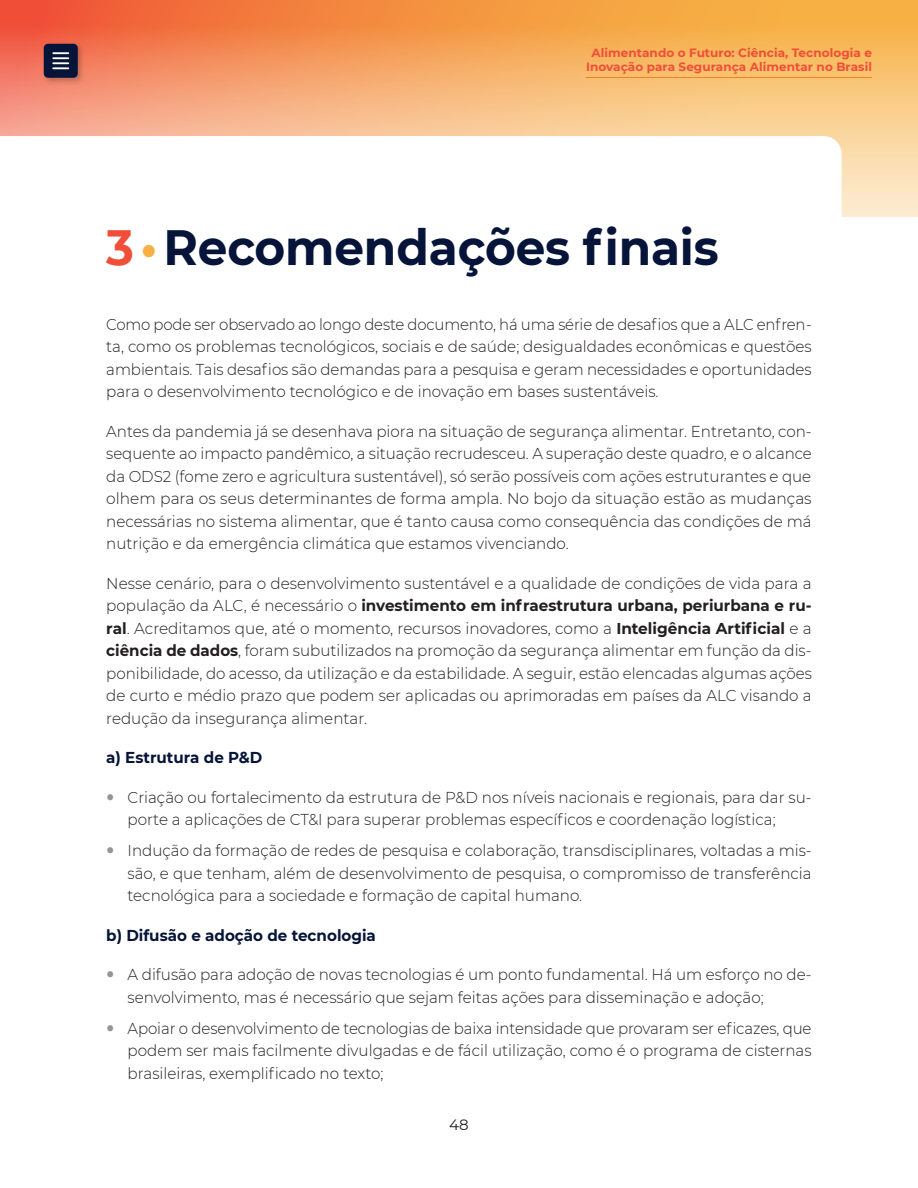
<style>
.page{position:relative;width:918px;height:1188px;background:#fff}
.page>*{position:absolute;margin:0;border:0;box-sizing:border-box;transform-origin:0 0}
.t1{font:700 49.5px "Montserrat";letter-spacing:-.005em;color:#051438;scale:.95 1}
.t2{font:300 15.75px/22.5px "Montserrat";color:#231f20;text-align:justify;scale:.96 1}
.t3{font:300 15.75px/22.5px "Montserrat";color:#231f20;text-align:justify}
.t4{font:300 15.75px/22.5px "Montserrat";color:#231f20;text-align:justify;scale:.95 1}
.t5{font:700 15.75px "Montserrat";color:#051438;scale:.96 1}
.t6{font:15px "Montserrat";color:#231f20}
.t7{font:700 12px/13.5px "Montserrat";letter-spacing:.005em;color:#f04e37;text-align:center}
.s1{color:#f04e37}
.s2{color:#f7b044}
.s3{font-weight:700}
</style>
<div class="page">
<svg style="left:0;top:0;width:918px;height:217px;background:#f6aa6b"></svg>
<div style="left:41px;top:42px;width:43px;height:43px;background:#231f20;opacity:.25"></div>
<div style="left:44px;top:44px;width:34px;height:34px;background:#051438;border-radius:4px"></div>
<svg style="left:53px;top:52px;width:15px;height:17px"></svg>
<svg style="left:0;top:136px;width:842px;height:81px"></svg>
<hr style="left:586px;top:77px;width:286px;height:1px;background:#f7b044">
<p class="t7" style="left:586px;top:46px;width:287px">Alimentando o Futuro: Ciência, Tecnologia e<br>Inovação para Segurança Alimentar no Brasil</p>
<p class="t1" style="left:106px;top:212px;width:646px"><span class="s1">3</span> <span class="s2">•</span> Recomendações finais</p>
<p class="t4" style="left:106px;top:312px;width:744px">Como pode ser observado ao longo deste documento, há uma série de desafios que a ALC enfren&shy;ta, como os problemas tecnológicos, sociais e de saúde; desigualdades econômicas e questões ambientais. Tais desafios são demandas para a pesquisa e geram necessidades e oportunidades para o desenvolvimento tecnológico e de inovação em bases sustentáveis.</p>
<p class="t2" style="left:106px;top:419px;width:737px">Antes da pandemia já se desenhava piora na situação de segurança alimentar. Entretanto, con&shy;sequente ao impacto pandêmico, a situação recrudesceu. A superação deste quadro, e o alcance da ODS2 (fome zero e agricultura sustentável), só serão possíveis com ações estruturantes e que olhem para os seus determinantes de forma ampla. No bojo da situação estão as mudanças necessárias no sistema alimentar, que é tanto causa como consequência das condições de má nutrição e da emergência climática que estamos vivenciando.</p>
<p class="t3" style="left:106px;top:571px;width:707px">Nesse cenário, para o desenvolvimento sustentável e a qualidade de condições de vida para a população da ALC, é necessário o <span class="s3">investimento em infraestrutura urbana, periurbana e ru&shy;ral</span>. Acreditamos que, até o momento, recursos inovadores, como a <span class="s3">Inteligência Artificial</span> e a <span class="s3">ciência de dados</span>, foram subutilizados na promoção da segurança alimentar em função da dis&shy;ponibilidade, do acesso, da utilização e da estabilidade. A seguir, estão elencadas algumas ações de curto e médio prazo que podem ser aplicadas ou aprimoradas em países da ALC visando a redução da insegurança alimentar.</p>
<p class="t5" style="left:106px;top:746px;width:164px">a) Estrutura de P&amp;D</p>
<p class="t2" style="left:128px;top:785px;width:714px">Criação ou fortalecimento da estrutura de P&amp;D nos níveis nacionais e regionais, para dar su&shy;porte a aplicações de CT&amp;I para superar problemas específicos e coordenação logística;</p>
<p class="t2" style="left:128px;top:839px;width:714px">Indução da formação de redes de pesquisa e colaboração, transdisciplinares, voltadas a mis&shy;são, e que tenham, além de desenvolvimento de pesquisa, o compromisso de transferência tecnológica para a sociedade e formação de capital humano.</p>
<p class="t5" style="left:106px;top:924px;width:282px">b) Difusão e adoção de tecnologia</p>
<p class="t2" style="left:128px;top:963px;width:714px">A difusão para adoção de novas tecnologias é um ponto fundamental. Há um esforço no de&shy;senvolvimento, mas é necessário que sejam feitas ações para disseminação e adoção;</p>
<p class="t4" style="left:128px;top:1017px;width:722px">Apoiar o desenvolvimento de tecnologias de baixa intensidade que provaram ser eficazes, que podem ser mais facilmente divulgadas e de fácil utilização, como é o programa de cisternas brasileiras, exemplificado no texto;</p>
<p class="t6" style="left:449px;top:1115px;width:21px">48</p>
</div>
